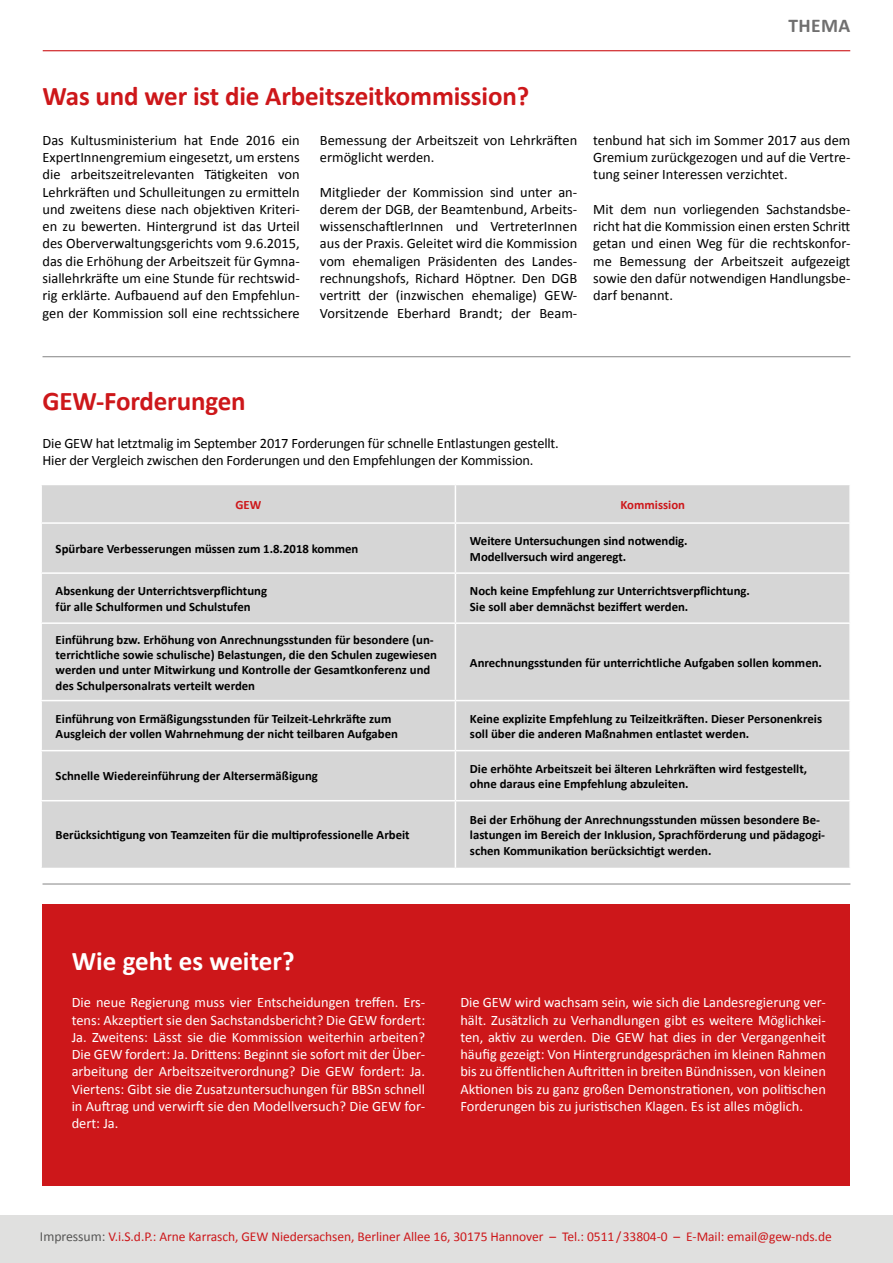
<style>
.page{position:relative;width:893px;height:1263px;background:#fff}
.page>*{position:absolute;margin:0;border:0;box-sizing:border-box;transform-origin:0 0}
.t1{font:700 27px "Calibri";letter-spacing:-.005em;color:#cd171a}
.t2{font:700 27px "Calibri";color:#fff}
.t3{font:700 19.5px "Calibri";letter-spacing:.02em;color:#706f6f}
.t4{font:14.4px/17.2px "Calibri";color:#000;text-align:justify}
.t5{font:14.4px/17.2px "Calibri";color:#fff;text-align:justify}
.t6{font:13.5px "Calibri";letter-spacing:-.005em;color:#cd171a}
.t7{font:700 12.75px/15.3px "Calibri";color:#000}
.t8{font:700 12.75px "Calibri";color:#cd171a}
.s1{font-size:13.8px;color:#575756}
</style>
<div class="page">
<div style="left:43px;top:904px;width:807px;height:281px;background:#cd171a"></div>
<div style="left:0;top:1215px;width:893px;height:48px;background:#e0e0df"></div>
<hr style="left:43px;top:50px;width:807px;height:1px;background:#cd171a">
<hr style="left:43px;top:356px;width:807px;height:1px;background:#929292">
<div style="left:42px;top:485px;width:807px;height:383px;background:#d6d6d6"></div>
<hr style="left:455px;top:485px;width:1px;height:37px;background:#fff">
<hr style="left:40px;top:522px;width:415px;height:2px;background:#fff">
<hr style="left:455px;top:522px;width:396px;height:2px;background:#fff">
<hr style="left:455px;top:524px;width:1px;height:48px;background:#fff">
<hr style="left:40px;top:572px;width:415px;height:2px;background:#fff">
<hr style="left:455px;top:572px;width:396px;height:2px;background:#fff">
<hr style="left:455px;top:574px;width:1px;height:48px;background:#fff">
<hr style="left:40px;top:622px;width:415px;height:2px;background:#fff">
<hr style="left:455px;top:622px;width:396px;height:2px;background:#fff">
<hr style="left:455px;top:624px;width:1px;height:76px;background:#fff">
<hr style="left:40px;top:700px;width:415px;height:1px;background:#fff">
<hr style="left:455px;top:700px;width:396px;height:1px;background:#fff">
<hr style="left:455px;top:701px;width:1px;height:49px;background:#fff">
<hr style="left:40px;top:750px;width:415px;height:1px;background:#fff">
<hr style="left:455px;top:750px;width:396px;height:1px;background:#fff">
<hr style="left:455px;top:751px;width:1px;height:49px;background:#fff">
<hr style="left:40px;top:800px;width:415px;height:1px;background:#fff">
<hr style="left:455px;top:800px;width:396px;height:1px;background:#fff">
<hr style="left:455px;top:801px;width:1px;height:67px;background:#fff">
<hr style="left:43px;top:883px;width:807px;height:1px;background:#929292">
<h2 class="t3" style="left:788px;top:13px;width:64px">THEMA</h2>
<h1 class="t1" style="left:43px;top:79px;width:488px">Was und wer ist die Arbeitszeitkommission?</h1>
<p class="t4" style="left:320px;top:131px;width:259px">Bemessung der Arbeitszeit von Lehrkräften ermöglicht werden.</p>
<p class="t4" style="left:320px;top:182px;width:259px">Mitglieder der Kommission sind unter an&shy;derem der DGB, der Beamtenbund, Arbeits&shy;wissenschaftlerInnen und VertreterInnen aus der Praxis. Geleitet wird die Kommission vom ehemaligen Präsidenten des Landes&shy;rechnungshofs, Richard Höptner. Den DGB vertritt der (inzwischen ehemalige) GEW-Vorsitzende Eberhard Brandt; der Beam-</p>
<p class="t4" style="left:43px;top:131px;width:259px">Das Kultusministerium hat Ende 2016 ein ExpertInnengremium eingesetzt, um erstens die arbeitszeitrelevanten Tätigkeiten von Lehrkräften und Schulleitungen zu ermitteln und zweitens diese nach objektiven Kriteri&shy;en zu bewerten. Hintergrund ist das Urteil des Oberverwaltungsgerichts vom 9.6.2015, das die Erhöhung der Arbeitszeit für Gymna&shy;siallehrkräfte um eine Stunde für rechtswid&shy;rig erklärte. Aufbauend auf den Empfehlun&shy;gen der Kommission soll eine rechtssichere</p>
<p class="t4" style="left:593px;top:131px;width:259px">tenbund hat sich im Sommer 2017 aus dem Gremium zurückgezogen und auf die Vertre&shy;tung seiner Interessen verzichtet.</p>
<p class="t4" style="left:593px;top:200px;width:259px">Mit dem nun vorliegenden Sachstandsbe&shy;richt hat die Kommission einen ersten Schritt getan und einen Weg für die rechtskonfor&shy;me Bemessung der Arbeitszeit aufgezeigt sowie den dafür notwendigen Handlungsbe&shy;darf benannt.</p>
<h1 class="t1" style="left:43px;top:385px;width:205px">GEW-Forderungen</h1>
<p class="t4" style="left:43px;top:434px;width:518px">Die GEW hat letztmalig im September 2017 Forderungen für schnelle Entlastungen gestellt.<br>Hier der Vergleich zwischen den Forderungen und den Empfehlungen der Kommission.</p>
<p class="t8" style="left:235px;top:496px;width:27px">GEW</p>
<p class="t8" style="left:620px;top:496px;width:66px">Kommission</p>
<p class="t7" style="left:56px;top:540px;width:304px">Spürbare Verbesserungen müssen zum 1.8.2018 kommen</p>
<p class="t7" style="left:470px;top:533px;width:219px">Weitere Untersuchungen sind notwendig.<br>Modellversuch wird angeregt.</p>
<p class="t7" style="left:56px;top:583px;width:213px">Absenkung der Unterrichtsverpflichtung für alle Schulformen und Schulstufen</p>
<p class="t7" style="left:470px;top:583px;width:281px">Noch keine Empfehlung zur Unterrichtsverpflichtung.<br>Sie soll aber demnächst beziffert werden.</p>
<p class="t7" style="left:56px;top:631px;width:383px">Einführung bzw. Erhöhung von Anrechnungsstunden für besondere (un&shy;terrichtliche sowie schulische) Belastungen, die den Schulen zugewiesen werden und unter Mitwirkung und Kontrolle der Gesamtkonferenz und des Schulpersonalrats verteilt werden</p>
<p class="t7" style="left:470px;top:654px;width:354px">Anrechnungsstunden für unterrichtliche Aufgaben sollen kommen.</p>
<p class="t7" style="left:56px;top:710px;width:344px">Einführung von Ermäßigungsstunden für Teilzeit-Lehrkräfte zum<br>Ausgleich der vollen Wahrnehmung der nicht teilbaren Aufgaben</p>
<p class="t7" style="left:470px;top:710px;width:354px">Keine explizite Empfehlung zu Teilzeitkräften. Dieser Personenkreis soll über die anderen Maßnahmen entlastet werden.</p>
<p class="t7" style="left:56px;top:768px;width:264px">Schnelle Wiedereinführung der Altersermäßigung</p>
<p class="t7" style="left:470px;top:760px;width:339px">Die erhöhte Arbeitszeit bei älteren Lehrkräften wird festgestellt, ohne daraus eine Empfehlung abzuleiten.</p>
<p class="t7" style="left:56px;top:827px;width:356px">Berücksichtigung von Teamzeiten für die multiprofessionelle Arbeit</p>
<p class="t7" style="left:470px;top:811px;width:357px">Bei der Erhöhung der Anrechnungsstunden müssen besondere Be&shy;lastungen im Bereich der Inklusion, Sprachförderung und pädagogi&shy;schen Kommunikation berücksichtigt werden.</p>
<h1 class="t2" style="left:72px;top:944px;width:224px">Wie geht es weiter?</h1>
<p class="t5" style="left:72px;top:993px;width:355px">Die neue Regierung muss vier Entscheidungen treffen. Ers&shy;tens: Akzeptiert sie den Sachstandsbericht? Die GEW fordert:<br>Ja. Zweitens: Lässt sie die Kommission weiterhin arbeiten?<br>Die GEW fordert: Ja. Drittens: Beginnt sie sofort mit der Über&shy;arbeitung der Arbeitszeitverordnung? Die GEW fordert: Ja.<br>Viertens: Gibt sie die Zusatzuntersuchungen für BBSn schnell in Auftrag und verwirft sie den Modellversuch? Die GEW for&shy;dert: Ja.</p>
<p class="t5" style="left:460px;top:993px;width:367px">Die GEW wird wachsam sein, wie sich die Landesregierung ver&shy;hält. Zusätzlich zu Verhandlungen gibt es weitere Möglichkei&shy;ten, aktiv zu werden. Die GEW hat dies in der Vergangenheit häufig gezeigt: Von Hintergrundgesprächen im kleinen Rahmen bis zu öffentlichen Auftritten in breiten Bündnissen, von kleinen Aktionen bis zu ganz großen Demonstrationen, von politischen Forderungen bis zu juristischen Klagen. Es ist alles möglich.</p>
<p class="t6" style="left:40px;top:1228px;width:793px"><span class="s1">Impressum:</span> V.i.S.d.P.: Arne Karrasch, GEW Niedersachsen, Berliner Allee 16, 30175 Hannover – Tel.: 0511/33804-0 – E-Mail: email@gew-nds.de</p>
</div>
